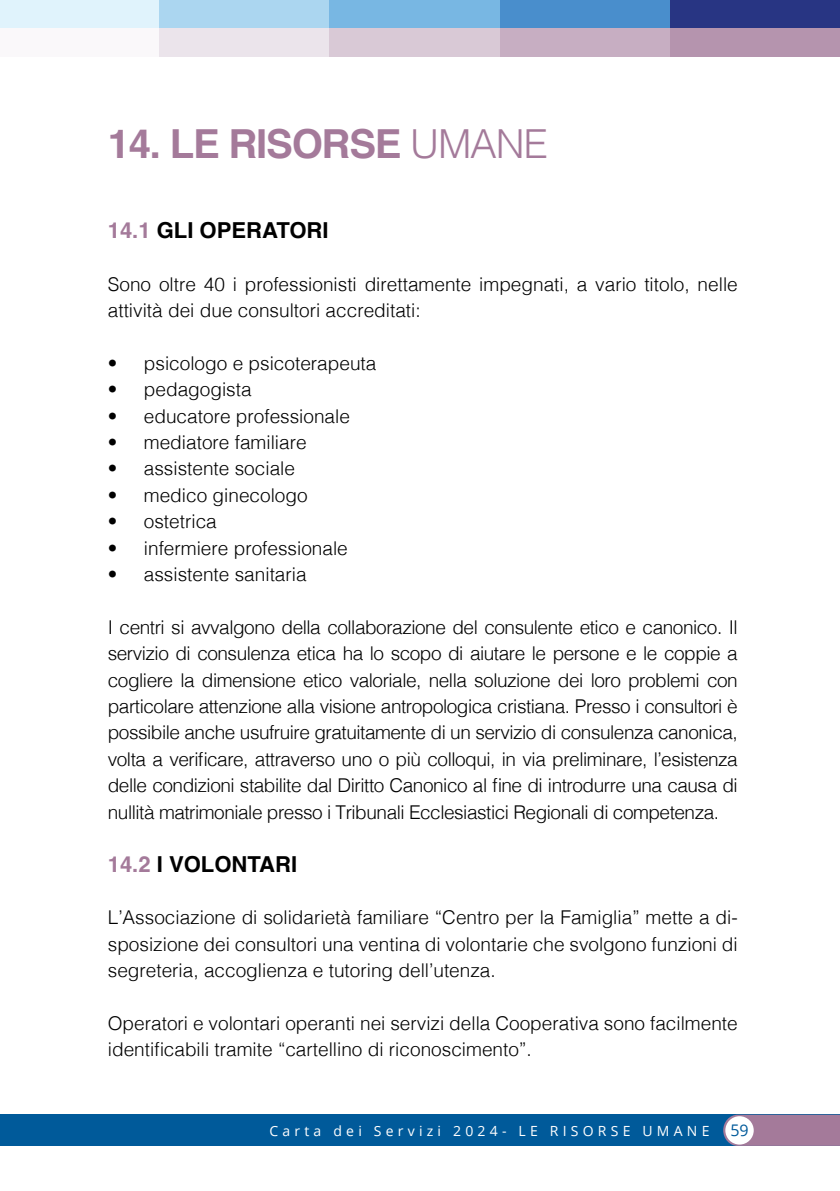
<style>
.page{position:relative;width:840px;height:1191px;background:#fff}
.page>*{position:absolute;margin:0;border:0;box-sizing:border-box;transform-origin:0 0}
.t1{font:700 40px "Helvetica";letter-spacing:-.03em;color:#a47a9a}
.t2{font:700 22px "Helvetica";color:#000}
.t3{font:300 19px/26.4px "Helvetica";color:#000}
.t4{font:16px "Open Sans";letter-spacing:.3em;color:#fff}
.t5{font:16px "Open Sans";color:#005a9a}
.t6{font:14px "Open Sans";letter-spacing:.3em;color:#fff}
.s1{font-weight:300}
.s2{color:#a47a9a}
</style>
<div class="page">
<div style="left:0;top:1114px;width:839px;height:31px;background:#005a9a"></div>
<svg style="left:723px;top:1114px;width:116px;height:31px"></svg>
<div style="left:726px;top:1117px;width:26px;height:26px;background:#fff;border-radius:50%"></div>
<div style="left:725px;top:1116px;width:28px;height:28px;border:2px solid #fff;border-radius:50%"></div>
<div style="left:669px;top:0;width:170px;height:28px;background:#283583"></div>
<div style="left:669px;top:28px;width:170px;height:29px;background:#b594ae"></div>
<div style="left:159px;top:0;width:170px;height:28px;background:#abd6f0"></div>
<div style="left:159px;top:28px;width:170px;height:29px;background:#ebe4eb"></div>
<div style="left:499px;top:0;width:170px;height:28px;background:#498ecc"></div>
<div style="left:499px;top:28px;width:170px;height:29px;background:#c7aec2"></div>
<div style="left:0;top:0;width:159px;height:28px;background:#e0f3fc"></div>
<div style="left:0;top:28px;width:159px;height:29px;background:#faf8fa"></div>
<div style="left:329px;top:0;width:170px;height:28px;background:#78b7e3"></div>
<div style="left:329px;top:28px;width:170px;height:29px;background:#d9c9d6"></div>
<h1 class="t1" style="left:108px;top:120px;width:441px">14. LE RISORSE <span class="s1">UMANE</span></h1>
<p class="t2" style="left:108px;top:216px;width:222px"><span class="s2">14.1</span> GLI OPERATORI</p>
<p class="t3" style="left:108px;top:269px;width:631px">Sono oltre 40 i professionisti direttamente impegnati, a vario titolo, nelle attività dei due consultori accreditati:</p>
<p class="t3" style="left:108px;top:348px;width:270px">• psicologo e psicoterapeuta</p>
<p class="t3" style="left:108px;top:375px;width:145px">• pedagogista</p>
<p class="t3" style="left:108px;top:401px;width:243px">• educatore professionale</p>
<p class="t3" style="left:108px;top:427px;width:200px">• mediatore familiare</p>
<p class="t3" style="left:108px;top:454px;width:189px">• assistente sociale</p>
<p class="t3" style="left:108px;top:480px;width:201px">• medico ginecologo</p>
<p class="t3" style="left:108px;top:507px;width:110px">• ostetrica</p>
<p class="t3" style="left:108px;top:533px;width:241px">• infermiere professionale</p>
<p class="t3" style="left:108px;top:559px;width:200px">• assistente sanitaria</p>
<p class="t3" style="left:108px;top:612px;width:631px;text-align:justify">I centri si avvalgono della collaborazione del consulente etico e canonico. Il servizio di consulenza etica ha lo scopo di aiutare le persone e le coppie a cogliere la dimensione etico valoriale, nella soluzione dei loro problemi con particolare attenzione alla visione antropologica cristiana. Presso i consultori è possibile anche usufruire gratuitamente di un servizio di consulenza canonica, volta a verificare, attraverso uno o più colloqui, in via preliminare, l’esistenza delle condizioni stabilite dal Diritto Canonico al fine di introdurre una causa di nullità matrimoniale presso i Tribunali Ecclesiastici Regionali di competenza.</p>
<p class="t2" style="left:108px;top:850px;width:191px"><span class="s2">14.2</span> I VOLONTARI</p>
<p class="t3" style="left:108px;top:903px;width:631px;text-align:justify">L’Associazione di solidarietà familiare “Centro per la Famiglia” mette a di&shy;sposizione dei consultori una ventina di volontarie che svolgono funzioni di segreteria, accoglienza e tutoring dell’utenza.</p>
<p class="t3" style="left:108px;top:1008px;width:631px">Operatori e volontari operanti nei servizi della Cooperativa sono facilmente identificabili tramite “cartellino di riconoscimento”.</p>
<p class="t4" style="left:448px;top:1118px;width:262px">Carta dei Servizi 2022</p>
<p class="t5" style="left:730px;top:1118px;width:20px">59</p>
<p class="t6" style="left:269px;top:1121px;width:441px">Carta dei Servizi 2024- LE RISORSE UMANE</p>
</div>
